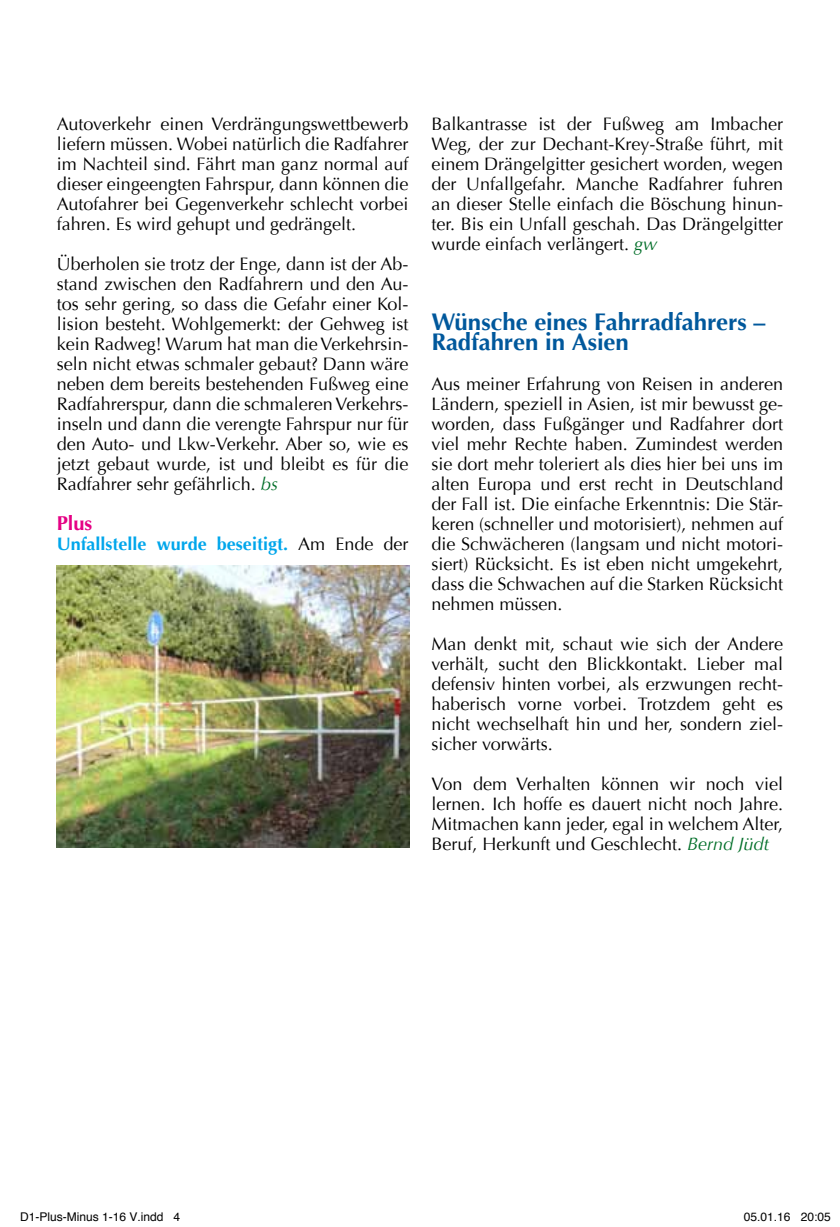
<style>
.page{position:relative;width:840px;height:1227px;background:#fff}
.page>*{position:absolute;margin:0;border:0;box-sizing:border-box;transform-origin:0 0}
.Brot{font:700 24px "Optima";letter-spacing:-.005em;color:#00589c}
.Brot-2{font:700 20px "Optima";color:#e50084}
.Brot-3{font:18px/20px "Optima";color:#000;text-align:justify}
.Brot-4{font:700 18px "Optima";color:#00a6eb}
.t1{font:12px "Helvetica";color:#000}
.s1{font-style:italic;color:#006e28}
.s2{font-weight:400;color:#000}
</style>
<div class="page">
<img style="left:56px;top:566px;width:353px;height:281px">
<p class="Brot-3" style="left:57px;top:114px;width:353px">Autoverkehr einen Verdrängungswettbewerb liefern müssen. Wobei natürlich die Radfahrer im Nachteil sind. Fährt man ganz normal auf dieser eingeengten Fahrspur, dann können die Autofahrer bei Gegenverkehr schlecht vorbei fahren. Es wird gehupt und gedrängelt.</p>
<p class="Brot-3" style="left:57px;top:254px;width:353px">Überholen sie trotz der Enge, dann ist der Ab&shy;stand zwischen den Radfahrern und den Au&shy;tos sehr gering, so dass die Gefahr einer Kol&shy;lision besteht. Wohlgemerkt: der Gehweg ist kein Radweg! Warum hat man die Verkehrsin&shy;seln nicht etwas schmaler gebaut? Dann wäre neben dem bereits bestehenden Fußweg eine Radfahrerspur, dann die schmaleren Verkehrs&shy;inseln und dann die verengte Fahrspur nur für den Auto- und Lkw-Verkehr. Aber so, wie es jetzt gebaut wurde, ist und bleibt es für die Radfahrer sehr gefährlich. <span class="s1">bs</span></p>
<p class="Brot-2" style="left:57px;top:512px;width:37px">Plus</p>
<p class="Brot-4" style="left:57px;top:533px;width:353px">Unfallstelle wurde beseitigt. <span class="s2">Am Ende der</span></p>
<p class="Brot-3" style="left:431px;top:114px;width:353px">Balkantrasse ist der Fußweg am Imbacher Weg, der zur Dechant-Krey-Straße führt, mit einem Drängelgitter gesichert worden, wegen der Unfallgefahr. Manche Radfahrer fuhren an dieser Stelle einfach die Böschung hinun&shy;ter. Bis ein Unfall geschah. Das Drängelgitter wurde einfach verlängert. <span class="s1">gw</span></p>
<p class="Brot" style="left:431px;top:308px;width:335px">Wünsche eines Fahrradfahrers –</p>
<p class="Brot" style="left:431px;top:328px;width:199px">Radfahren in Asien</p>
<p class="Brot-3" style="left:431px;top:374px;width:353px">Aus meiner Erfahrung von Reisen in anderen Ländern, speziell in Asien, ist mir bewusst ge&shy;worden, dass Fußgänger und Radfahrer dort viel mehr Rechte haben. Zumindest werden sie dort mehr toleriert als dies hier bei uns im alten Europa und erst recht in Deutschland der Fall ist. Die einfache Erkenntnis: Die Stär&shy;keren (schneller und motorisiert), nehmen auf die Schwächeren (langsam und nicht motori&shy;siert) Rücksicht. Es ist eben nicht umgekehrt, dass die Schwachen auf die Starken Rücksicht nehmen müssen.</p>
<p class="Brot-3" style="left:431px;top:634px;width:353px">Man denkt mit, schaut wie sich der Andere verhält, sucht den Blickkontakt. Lieber mal defensiv hinten vorbei, als erzwungen recht&shy;haberisch vorne vorbei. Trotzdem geht es nicht wechselhaft hin und her, sondern ziel&shy;sicher vorwärts.</p>
<p class="Brot-3" style="left:431px;top:774px;width:353px">Von dem Verhalten können wir noch viel lernen. Ich hoffe es dauert nicht noch Jahre.<br>Mitmachen kann jeder, egal in welchem Alter, Beruf, Herkunft und Geschlecht. <span class="s1">Bernd Jüdt</span></p>
<p class="t1" style="left:20px;top:1207px;width:162px">D1-Plus-Minus 1-16 V.indd 4</p>
<p class="t1" style="left:743px;top:1207px;width:88px">05.01.16 20:05</p>
</div>
